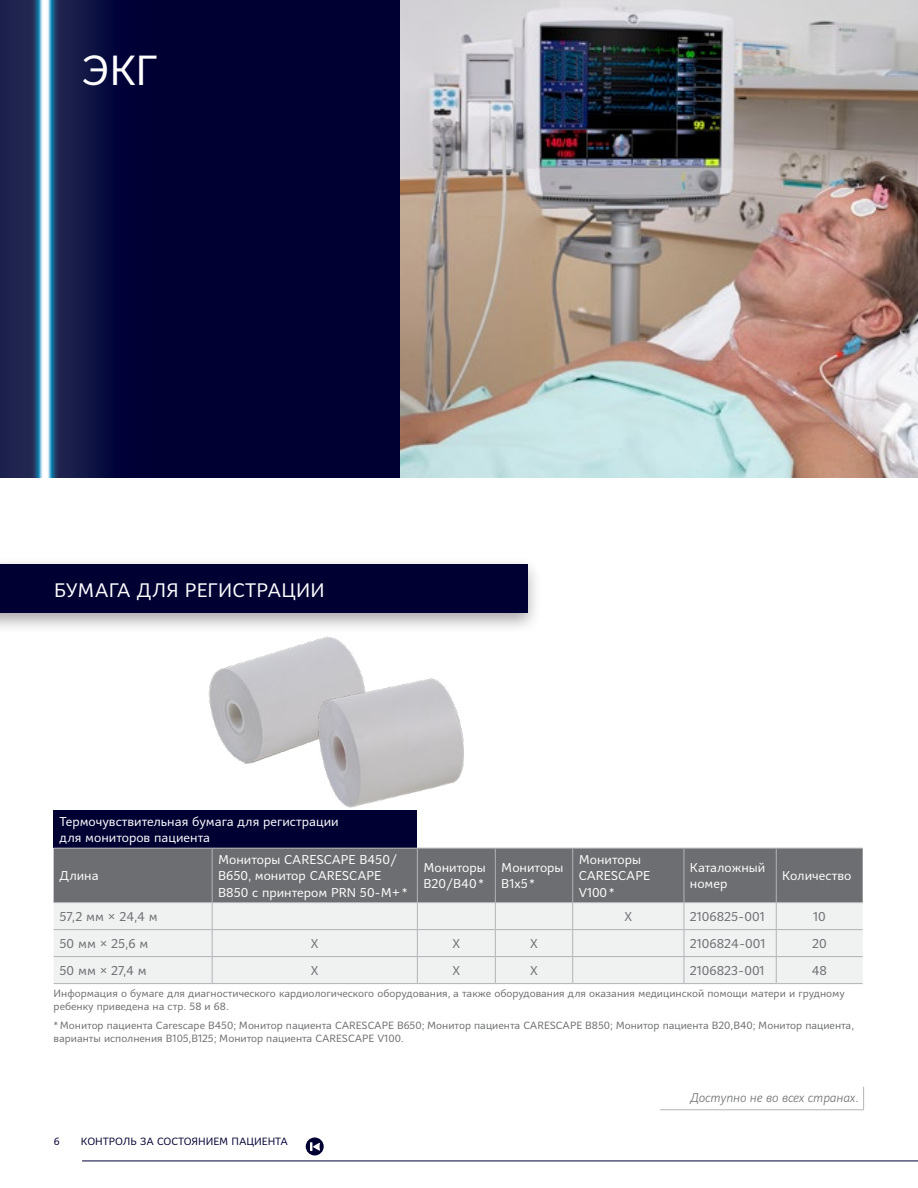
<style>
.page{position:relative;width:918px;height:1188px;background:#fff}
.page>*{position:absolute;margin:0;border:0;box-sizing:border-box;transform-origin:0 0}
.t1{font:42px "Mediator";color:#fff}
.t2{font:19.5px "Mediator";letter-spacing:.01em;color:#fff}
.t3{font:12.75px/16.5px "Mediator";color:#fff}
.t4{font:12.75px "Mediator";color:#6d6e71}
.t5{font:italic 300 12.75px "Mediator";color:#6d6e71}
.t6{font:10.5px/12.8px "Mediator";color:#6d6e71}
.t7{font:10.5px "Mediator";color:#003}
</style>
<div class="page">
<img style="left:0;top:0;width:400px;height:477px">
<img style="left:400px;top:0;width:518px;height:477px">
<div style="left:0;top:556px;width:542px;height:78px;background:#231f20;opacity:.4"></div>
<div style="left:0;top:564px;width:528px;height:49px;background:#003"></div>
<hr style="left:660px;top:1109px;width:204px;height:1px;background:#b1b4b6">
<svg style="left:863px;top:1087px;width:1px;height:22px"></svg>
<img style="left:183px;top:613px;width:215px;height:151px">
<img style="left:289px;top:642px;width:175px;height:166px">
<div style="left:54px;top:810px;width:363px;height:38px;background:#003"></div>
<div style="left:54px;top:849px;width:809px;height:53px;background:#6d6e71"></div>
<div style="left:54px;top:903px;width:809px;height:80px;background:#f0f1f1"></div>
<hr style="left:54px;top:848px;width:158px;height:1px;background:#b1b4b6">
<hr style="left:212px;top:848px;width:205px;height:1px;background:#b1b4b6">
<hr style="left:212px;top:849px;width:1px;height:53px;background:#b1b4b6">
<hr style="left:417px;top:848px;width:78px;height:1px;background:#b1b4b6">
<hr style="left:417px;top:849px;width:1px;height:53px;background:#b1b4b6">
<hr style="left:495px;top:848px;width:78px;height:1px;background:#b1b4b6">
<hr style="left:495px;top:849px;width:1px;height:53px;background:#b1b4b6">
<hr style="left:573px;top:848px;width:111px;height:1px;background:#b1b4b6">
<hr style="left:572px;top:849px;width:1px;height:53px;background:#b1b4b6">
<hr style="left:684px;top:848px;width:92px;height:1px;background:#b1b4b6">
<hr style="left:684px;top:849px;width:1px;height:53px;background:#b1b4b6">
<hr style="left:776px;top:848px;width:87px;height:1px;background:#b1b4b6">
<hr style="left:776px;top:849px;width:1px;height:53px;background:#b1b4b6">
<hr style="left:54px;top:902px;width:158px;height:1px;background:#b1b4b6">
<hr style="left:684px;top:902px;width:92px;height:1px;background:#b1b4b6">
<hr style="left:54px;top:929px;width:158px;height:1px;background:#b1b4b6">
<hr style="left:684px;top:929px;width:92px;height:1px;background:#b1b4b6">
<hr style="left:212px;top:902px;width:205px;height:1px;background:#b1b4b6">
<hr style="left:417px;top:902px;width:78px;height:1px;background:#b1b4b6">
<hr style="left:495px;top:902px;width:78px;height:1px;background:#b1b4b6">
<hr style="left:776px;top:902px;width:87px;height:1px;background:#b1b4b6">
<hr style="left:573px;top:902px;width:111px;height:1px;background:#b1b4b6">
<hr style="left:573px;top:929px;width:111px;height:1px;background:#b1b4b6">
<hr style="left:212px;top:929px;width:205px;height:1px;background:#b1b4b6">
<hr style="left:417px;top:929px;width:78px;height:1px;background:#b1b4b6">
<hr style="left:495px;top:929px;width:78px;height:1px;background:#b1b4b6">
<hr style="left:776px;top:929px;width:87px;height:1px;background:#b1b4b6">
<svg style="left:684px;top:903px;width:1px;height:80px"></svg>
<svg style="left:212px;top:903px;width:1px;height:80px"></svg>
<svg style="left:776px;top:903px;width:1px;height:80px"></svg>
<svg style="left:417px;top:903px;width:1px;height:80px"></svg>
<svg style="left:495px;top:903px;width:1px;height:80px"></svg>
<svg style="left:572px;top:903px;width:1px;height:80px"></svg>
<hr style="left:54px;top:983px;width:158px;height:1px;background:#b1b4b6">
<hr style="left:684px;top:983px;width:92px;height:1px;background:#b1b4b6">
<hr style="left:573px;top:983px;width:111px;height:1px;background:#b1b4b6">
<hr style="left:212px;top:983px;width:205px;height:1px;background:#b1b4b6">
<hr style="left:417px;top:983px;width:78px;height:1px;background:#b1b4b6">
<hr style="left:495px;top:983px;width:78px;height:1px;background:#b1b4b6">
<hr style="left:776px;top:983px;width:87px;height:1px;background:#b1b4b6">
<hr style="left:54px;top:956px;width:158px;height:1px;background:#b1b4b6">
<hr style="left:212px;top:956px;width:205px;height:1px;background:#b1b4b6">
<hr style="left:417px;top:956px;width:78px;height:1px;background:#b1b4b6">
<hr style="left:495px;top:956px;width:78px;height:1px;background:#b1b4b6">
<hr style="left:573px;top:956px;width:111px;height:1px;background:#b1b4b6">
<hr style="left:684px;top:956px;width:92px;height:1px;background:#b1b4b6">
<hr style="left:776px;top:956px;width:87px;height:1px;background:#b1b4b6">
<svg style="left:306px;top:1137px;width:18px;height:18px"></svg>
<hr style="left:82px;top:1161px;width:836px;height:1px;background:#003">
<h1 class="t1" style="left:82px;top:43px;width:77px">ЭКГ</h1>
<h2 class="t2" style="left:54px;top:578px;width:272px">БУМАГА ДЛЯ РЕГИСТРАЦИИ</h2>
<p class="t3" style="left:60px;top:813px;width:281px">Термочувствительная бумага для регистрации для мониторов пациента</p>
<p class="t3" style="left:60px;top:867px;width:41px">Длина</p>
<p class="t3" style="left:218px;top:851px;width:191px">Мониторы CARESCAPE B450/<br>B650, монитор CARESCAPE<br>B850 с принтером PRN 50-M+*</p>
<p class="t3" style="left:423px;top:859px;width:64px">Мониторы<br>B20/B40*</p>
<p class="t3" style="left:501px;top:859px;width:64px">Мониторы<br>B1x5*</p>
<p class="t3" style="left:579px;top:851px;width:73px">Мониторы<br>CARESCAPE<br>V100*</p>
<p class="t3" style="left:690px;top:859px;width:77px">Каталожный номер</p>
<p class="t3" style="left:782px;top:867px;width:71px">Количество</p>
<p class="t4" style="left:60px;top:908px;width:100px">57,2 мм × 24,4 м</p>
<p class="t4" style="left:625px;top:908px;width:9px">X</p>
<p class="t4" style="left:690px;top:908px;width:76px">2106825-001</p>
<p class="t4" style="left:813px;top:908px;width:14px">10</p>
<p class="t4" style="left:60px;top:935px;width:90px">50 мм × 25,6 м</p>
<p class="t4" style="left:311px;top:935px;width:9px">X</p>
<p class="t4" style="left:453px;top:935px;width:9px">X</p>
<p class="t4" style="left:530px;top:935px;width:9px">X</p>
<p class="t4" style="left:690px;top:935px;width:77px">2106824-001</p>
<p class="t4" style="left:812px;top:935px;width:16px">20</p>
<p class="t4" style="left:60px;top:962px;width:89px">50 мм × 27,4 м</p>
<p class="t4" style="left:311px;top:962px;width:9px">X</p>
<p class="t4" style="left:453px;top:962px;width:9px">X</p>
<p class="t4" style="left:530px;top:962px;width:9px">X</p>
<p class="t4" style="left:690px;top:962px;width:76px">2106823-001</p>
<p class="t4" style="left:812px;top:962px;width:17px">48</p>
<p class="t6" style="left:54px;top:987px;width:793px">Информация о бумаге для диагностического кардиологического оборудования, а также оборудования для оказания медицинской помощи матери и грудному ребенку приведена на стр. 58 и 68.</p>
<p class="t6" style="left:54px;top:1019px;width:802px">*Монитор пациента Carescape B450; Монитор пациента CARESCAPE B650; Монитор пациента CARESCAPE B850; Монитор пациента В20,В40; Монитор пациента, варианты исполнения В105,В125; Монитор пациента CARESCAPE V100.</p>
<p class="t7" style="left:54px;top:1135px;width:7px">6</p>
<p class="t7" style="left:81px;top:1135px;width:208px">КОНТРОЛЬ ЗА СОСТОЯНИЕМ ПАЦИЕНТА</p>
<p class="t5" style="left:690px;top:1090px;width:170px">Доступно не во всех странах.</p>
</div>
